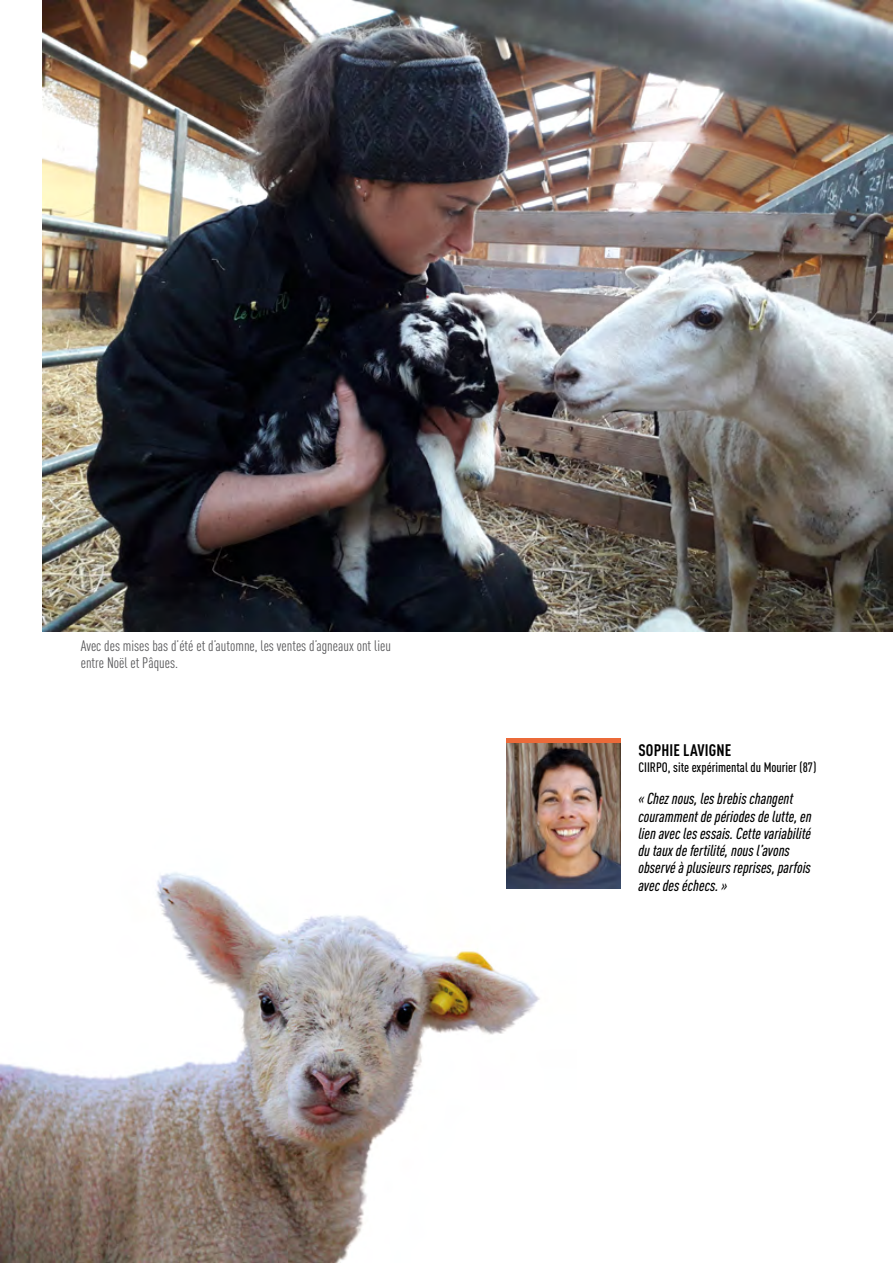
<style>
.page{position:relative;width:893px;height:1263px;background:#fff}
.page>*{position:absolute;margin:0;border:0;box-sizing:border-box;transform-origin:0 0}
.t1{font:700 condensed 16.5px "DIN Pro";letter-spacing:.01em;color:#000}
.t2{font:italic 500 condensed 15.75px/17.2px "DIN Pro";letter-spacing:.005em;color:#000}
.t3{font:condensed 15px/16.5px "DIN Pro";color:#58585a}
.t4{font:500 condensed 13.5px "DIN Pro";color:#000}
</style>
<div class="page">
<img style="left:0;top:872px;width:621px;height:391px">
<img style="left:506px;top:743px;width:115px;height:145px">
<hr style="left:506px;top:739px;width:115px;height:4px;background:#eb6a39">
<img style="left:43px;top:0;width:850px;height:631px">
<p class="t3" style="left:81px;top:638px;width:312px">Avec des mises bas d’été et d’automne, les ventes d’agneaux ont lieu entre Noël et Pâques.</p>
<p class="t1" style="left:638px;top:740px;width:94px">SOPHIE LAVIGNE</p>
<p class="t4" style="left:638px;top:759px;width:179px">CIIRPO, site expérimental du Mourier (87)</p>
<p class="t2" style="left:638px;top:789px;width:175px">« Chez nous, les brebis changent couramment de périodes de lutte, en lien avec les essais. Cette variabilité du taux de fertilité, nous l’avons observé à plusieurs reprises, parfois avec des échecs. »</p>
</div>
